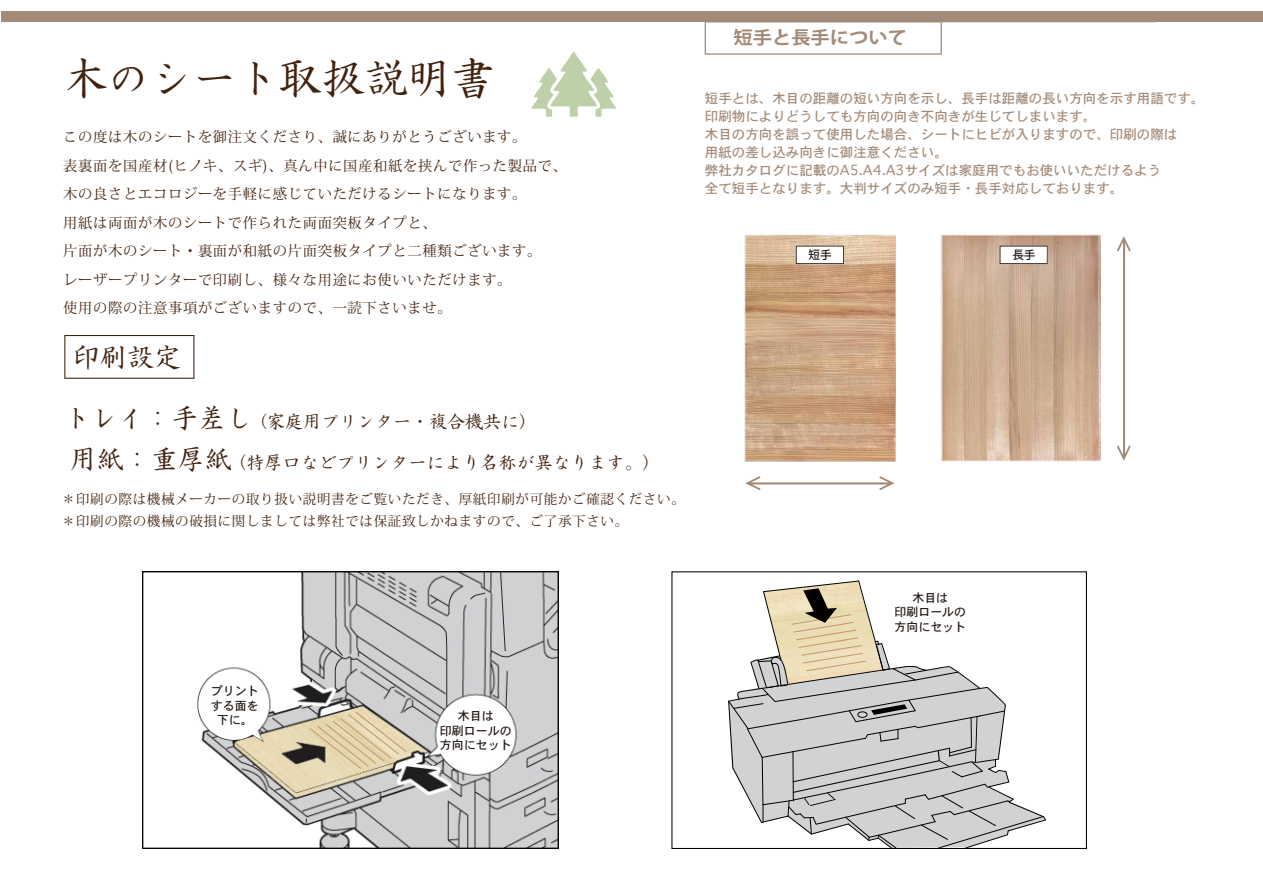
<style>
.page{position:relative;width:1263px;height:893px;background:#fff}
.page>*{position:absolute;margin:0;border:0;box-sizing:border-box;transform-origin:0 0}
.t1{font:42.9px "HG Seikaishotai PRO";color:#41220f}
.t2{font:27px "HG Seikaishotai PRO";color:#41220f}
.t3{font:18px "HG Seikaishotai PRO";color:#41220f}
.t4{font:700 18px "Koz Go Pr 6 N";color:#a48b78;scale:1.07 1}
.t5{font:14.25px/28.5px "Koz Min Pr 6 N";letter-spacing:.05em;color:#41220f}
.t6{font:13.5px/18px "Osaka";color:#a48b78}
.t7{font:13.5px/22.5px "Koz Min Pr 6 N";letter-spacing:.05em;color:#41220f}
.t8{font:12px/14.4px "Osaka";color:#221815;text-align:center}
.t9{font:500 11.55px "Koz Go Pro";color:#221815}
.s1{font-size:27px}
</style>
<div class="page">
<svg style="left:531px;top:52px;width:85px;height:65px"></svg>
<svg style="left:705px;top:22px;width:450px;height:33px"></svg>
<img style="left:744px;top:234px;width:152px;height:228px">
<img style="left:941px;top:234px;width:159px;height:228px">
<svg style="left:796px;top:246px;width:48px;height:18px"></svg>
<svg style="left:1000px;top:246px;width:48px;height:18px"></svg>
<svg style="left:745px;top:476px;width:149px;height:14px"></svg>
<svg style="left:1117px;top:236px;width:14px;height:225px"></svg>
<div style="left:646px;top:11px;width:617px;height:11px;background:#a48b78"></div>
<div style="left:2px;top:11px;width:650px;height:11px;background:#a48b78"></div>
<img style="left:197px;top:573px;width:360px;height:274px">
<div style="left:64px;top:335px;width:130px;height:44px;border:1px solid #41220f"></div>
<svg style="left:308px;top:677px;width:100px;height:93px;background:#c6bdaa"></svg>
<svg style="left:728px;top:580px;width:318px;height:267px"></svg>
<div style="left:671px;top:571px;width:416px;height:278px;border:1px solid #040000"></div>
<div style="left:142px;top:571px;width:417px;height:278px;border:1px solid #040000"></div>
<h1 class="t1" style="left:64px;top:57px;width:431px">木のシート取扱説明書</h1>
<p class="t5" style="left:63px;top:123px;width:505px">この度は木のシートを御注文くださり、誠にありがとうございます。<br>表裏面を国産材(ヒノキ、スギ)、真ん中に国産和紙を挟んで作った製品で、木の良さとエコロジーを手軽に感じていただけるシートになります。<br>用紙は両面が木のシートで作られた両面突板タイプと、<br>片面が木のシート・裏面が和紙の片面突板タイプと二種類ございます。<br>レーザープリンターで印刷し、様々な用途にお使いいただけます。<br>使用の際の注意事項がございますので、一読下さいませ。</p>
<h2 class="t2" style="left:73px;top:344px;width:110px">印刷設定</h2>
<p class="t3" style="left:64px;top:413px;width:463px"><span class="s1">トレイ：手差し</span> (家庭用プリンター・複合機共に)</p>
<p class="t3" style="left:70px;top:453px;width:580px"><span class="s1">用紙：重厚紙</span> (特厚口などプリンターにより名称が異なります。)</p>
<p class="t7" style="left:62px;top:488px;width:625px">＊印刷の際は機械メーカーの取り扱い説明書をご覧いただき、厚紙印刷が可能かご確認ください。＊印刷の際の機械の破損に関しましては弊社では保証致しかねますので、ご了承下さい。</p>
<p class="t8" style="left:211px;top:683px;width:49px">プリントする面を下に。</p>
<p class="t8" style="left:440px;top:708px;width:73px">木目は<br>印刷ロールの方向にセット</p>
<p class="t4" style="left:733px;top:28px;width:164px">短手と長手について</p>
<p class="t6" style="left:705px;top:88px;width:501px">短手とは、木目の距離の短い方向を示し、長手は距離の長い方向を示す用語です。印刷物によりどうしても方向の向き不向きが生じてしまいます。<br>木目の方向を誤って使用した場合、シートにヒビが入りますので、印刷の際は<br>用紙の差し込み向きに御注意ください。<br>弊社カタログに記載のA5.A4.A3サイズは家庭用でもお使いいただけるよう<br>全て短手となります。大判サイズのみ短手・長手対応しております。</p>
<p class="t9" style="left:808px;top:248px;width:25px">短手</p>
<p class="t9" style="left:1012px;top:248px;width:25px">長手</p>
<p class="t8" style="left:894px;top:590px;width:73px">木目は<br>印刷ロールの方向にセット</p>
</div>
